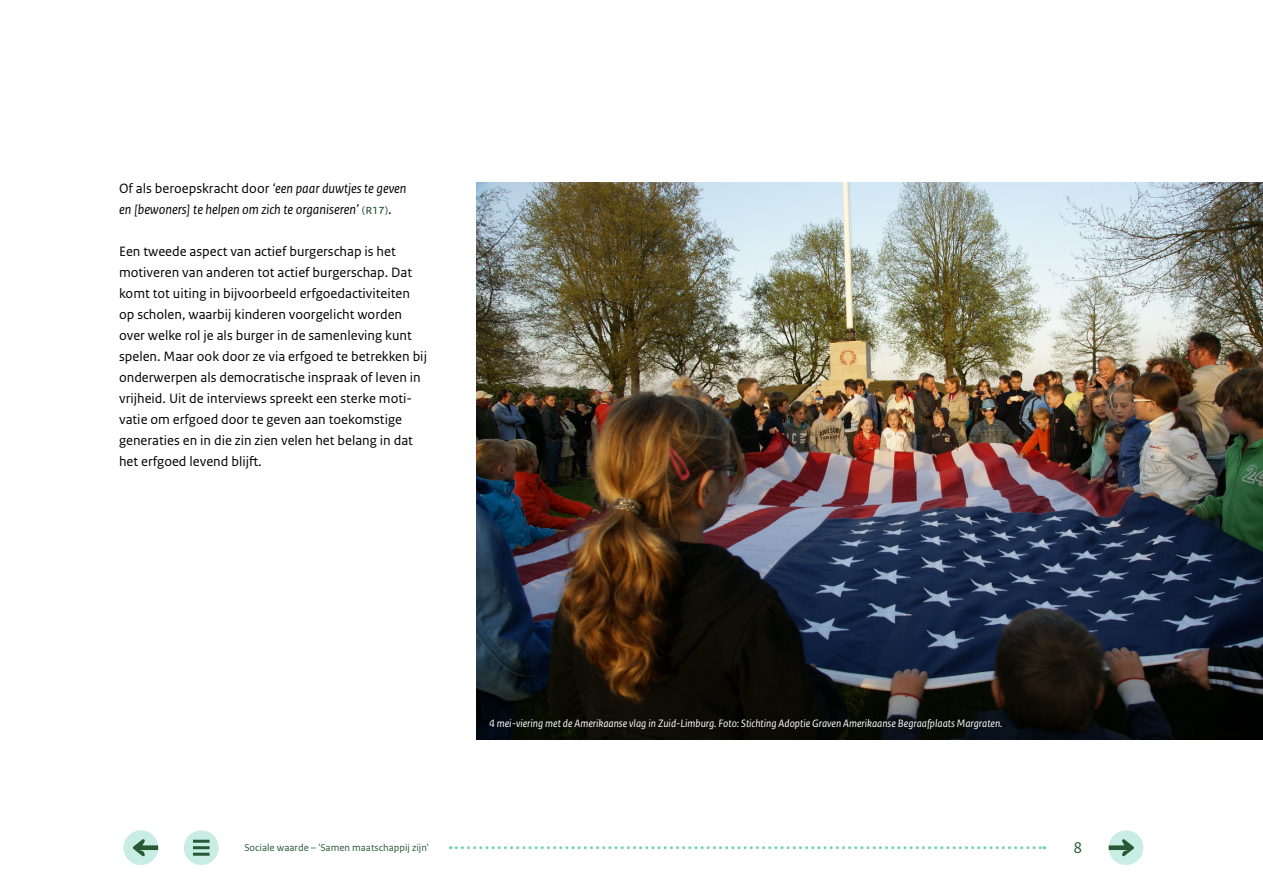
<style>
.page{position:relative;width:1263px;height:893px;background:#fff}
.page>*{position:absolute;margin:0;border:0;box-sizing:border-box;transform-origin:0 0}
.t1{font:16.5px "Rijksoverheid Sans Text";color:#275937}
.p_lopende{font:14.25px/21px "Rijksoverheid Sans Text";color:#000}
.p_lopende-2{font:italic 14.25px/21px "Rijksoverheid Sans Text";color:#000}
.t2{font:italic 11.25px "Rijksoverheid Sans Text";color:#fff}
.t3{font:10.5px "Rijksoverheid Sans Text";color:#275937}
.s1{font-style:normal}
.s2{font-style:normal;color:#275937}
</style>
<div class="page">
<img style="left:476px;top:183px;width:787px;height:556px">
<svg style="left:450px;top:846px;width:595px;height:3px"></svg>
<div style="left:1109px;top:830px;width:34px;height:35px;background:#c8ede2;border-radius:50%"></div>
<svg style="left:1109px;top:839px;width:25px;height:17px"></svg>
<div style="left:123px;top:830px;width:35px;height:35px;background:#c8ede2;border-radius:50%"></div>
<svg style="left:133px;top:839px;width:25px;height:17px"></svg>
<div style="left:184px;top:830px;width:35px;height:35px;background:#c8ede2;border-radius:50%"></div>
<hr style="left:193px;top:846px;width:17px;height:3px;background:#275937">
<hr style="left:193px;top:840px;width:17px;height:3px;background:#275937">
<hr style="left:193px;top:853px;width:17px;height:3px;background:#275937">
<p class="p_lopende-2" style="left:119px;top:178px;width:289px"><span class="s1">Of als beroepskracht door</span> ‘een paar duwtjes te geven en [bewoners] te helpen om zich te organiseren’ <span class="s2">(R17)</span><span class="s1">.</span></p>
<p class="p_lopende" style="left:119px;top:241px;width:309px">Een tweede aspect van actief burgerschap is het motiveren van anderen tot actief burgerschap. Dat komt tot uiting in bijvoorbeeld erfgoedactiviteiten op scholen, waarbij kinderen voorgelicht worden over welke rol je als burger in de samenleving kunt spelen. Maar ook door ze via erfgoed te betrekken bij onderwerpen als democratische inspraak of leven in vrijheid. Uit de interviews spreekt een sterke moti&shy;vatie om erfgoed door te geven aan toekomstige generaties en in die zin zien velen het belang in dat het erfgoed levend blijft.</p>
<p class="t2" style="left:489px;top:717px;width:515px">4 mei-viering met de Amerikaanse vlag in Zuid-Limburg. Foto: Stichting Adoptie Graven Amerikaanse Begraafplaats Margraten.</p>
<p class="t3" style="left:244px;top:841px;width:186px">Sociale waarde – 'Samen maatschappij zijn'</p>
<p class="t1" style="left:1073px;top:838px;width:10px">8</p>
</div>
